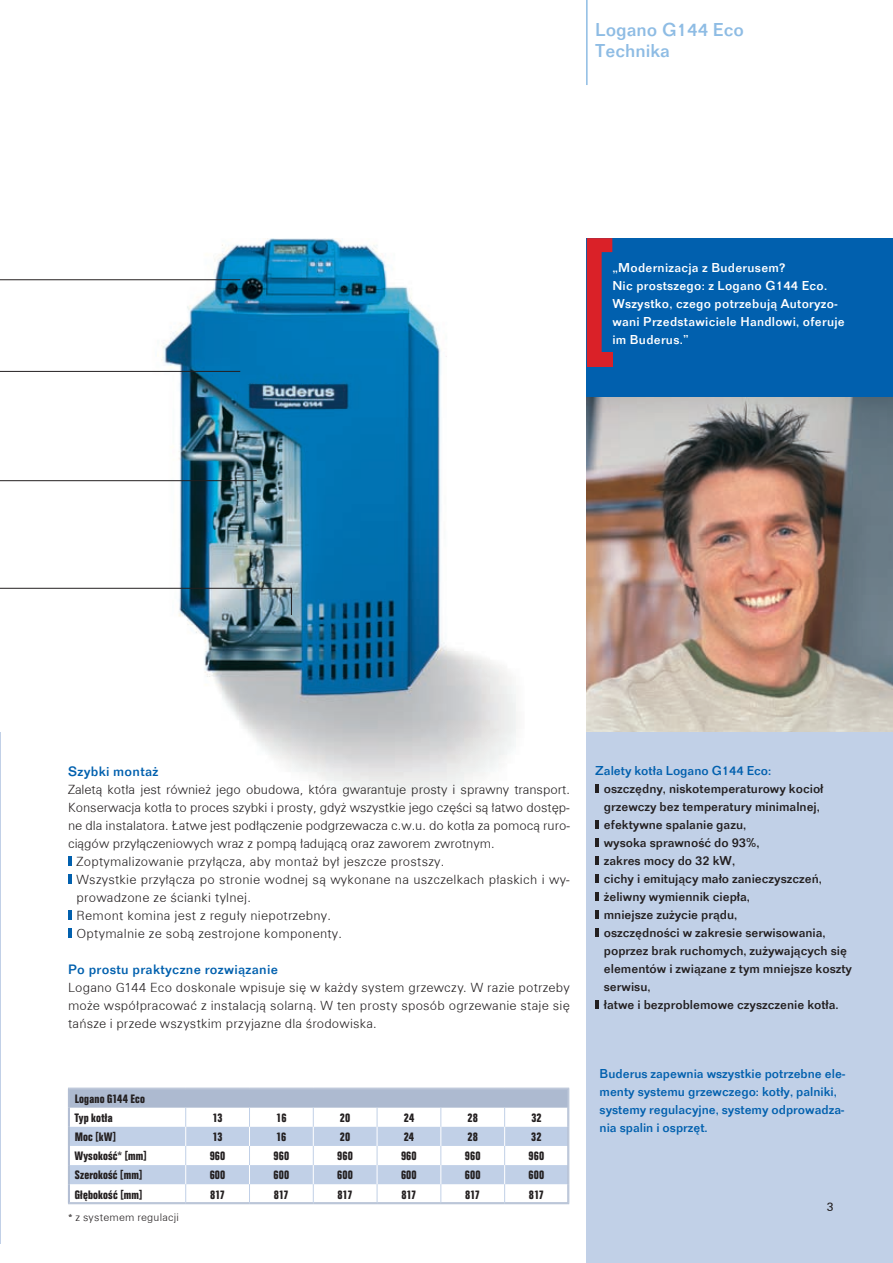
<style>
.page{position:relative;width:893px;height:1263px;background:#fff}
.page>*{position:absolute;margin:0;border:0;box-sizing:border-box;transform-origin:0 0}
.t1{font:500 19.5px/21px "Folio TEE";color:#8ebce4}
.t2{font:500 14.25px "Folio TEE";letter-spacing:.02em;color:#0160ae}
.t3{font:500 13.5px/18px "Folio TEE";color:#231f20}
.t4{font:500 13.5px/18px "Folio TEE";color:#0160ae}
.t5{font:500 13.5px/18px "Folio TEE";letter-spacing:.02em;color:#fff}
.t6{font:12.75px/18px "Zurich Lt EU";color:#231f20;text-align:justify}
.t7{font:12.75px "Zurich Lt EU";letter-spacing:.02em;color:#231f20}
.t8{font:700 condensed 12.75px/19.2px "Folio TEE";letter-spacing:.005em;color:#231f20}
.t9{font:12px "Zurich EU";color:#231f20}
.t10{font:10.5px "Zurich Lt EU";letter-spacing:.025em;color:#231f20}
.s1{font-family:"Folio TEE";font-weight:500}
</style>
<div class="page">
<img style="left:118px;top:238px;width:399px;height:561px">
<svg style="left:0;top:587px;width:292px;height:29px"></svg>
<hr style="left:0;top:279px;width:240px;height:1px;background:#231f20">
<hr style="left:0;top:371px;width:240px;height:1px;background:#231f20">
<hr style="left:0;top:480px;width:257px;height:1px;background:#231f20">
<img style="left:587px;top:397px;width:306px;height:335px">
<hr style="left:586px;top:0;width:2px;height:85px;background:#8ebce4">
<div style="left:587px;top:732px;width:306px;height:531px;background:#c1d0e7"></div>
<div style="left:587px;top:238px;width:306px;height:159px;background:#0160ae"></div>
<svg style="left:587px;top:238px;width:25px;height:114px"></svg>
<div style="left:587px;top:352px;width:25px;height:15px;background:#da2128"></div>
<svg style="left:595px;top:784px;width:4px;height:9px"></svg>
<svg style="left:595px;top:820px;width:4px;height:9px"></svg>
<svg style="left:595px;top:838px;width:4px;height:9px"></svg>
<svg style="left:595px;top:856px;width:4px;height:9px"></svg>
<svg style="left:595px;top:874px;width:4px;height:9px"></svg>
<svg style="left:595px;top:892px;width:4px;height:9px"></svg>
<svg style="left:595px;top:910px;width:4px;height:9px"></svg>
<svg style="left:595px;top:928px;width:4px;height:9px"></svg>
<svg style="left:595px;top:1000px;width:4px;height:9px"></svg>
<hr style="left:68px;top:856px;width:4px;height:10px;background:#0160ae">
<hr style="left:68px;top:874px;width:4px;height:10px;background:#0160ae">
<hr style="left:68px;top:910px;width:4px;height:10px;background:#0160ae">
<hr style="left:68px;top:928px;width:4px;height:10px;background:#0160ae">
<hr style="left:68px;top:1203px;width:118px;height:1px;background:#adbad0">
<hr style="left:186px;top:1203px;width:63px;height:1px;background:#adbad0">
<hr style="left:249px;top:1203px;width:64px;height:1px;background:#adbad0">
<hr style="left:313px;top:1203px;width:64px;height:1px;background:#adbad0">
<hr style="left:377px;top:1203px;width:64px;height:1px;background:#adbad0">
<hr style="left:441px;top:1203px;width:64px;height:1px;background:#adbad0">
<hr style="left:505px;top:1203px;width:64px;height:1px;background:#adbad0">
<svg style="left:68px;top:1088px;width:501px;height:115px"></svg>
<h1 class="t1" style="left:595px;top:19px;width:150px">Logano G144 Eco<br>Technika</h1>
<p class="t5" style="left:612px;top:259px;width:234px">„Modernizacja z Buderusem?<br>Nic prostszego: z Logano G144 Eco.<br>Wszystko, czego potrzebują Autoryzo&shy;wani Przedstawiciele Handlowi, oferuje im Buderus.”</p>
<p class="t2" style="left:68px;top:763px;width:92px">Szybki montaż</p>
<p class="t6" style="left:68px;top:780px;width:503px">Zaletą kotła jest również jego obudowa, która gwarantuje prosty i sprawny transport.</p>
<p class="t6" style="left:68px;top:798px;width:503px">Konserwacja kotła to proces szybki i prosty, gdyż wszystkie jego części są łatwo dostęp-</p>
<p class="t6" style="left:68px;top:816px;width:503px">ne dla instalatora. Łatwe jest podłączenie podgrzewacza c.w.u. do kotła za pomocą ruro-</p>
<p class="t6" style="left:68px;top:834px;width:428px">ciągów przyłączeniowych wraz z pompą ładującą oraz zaworem zwrotnym.</p>
<p class="t7" style="left:77px;top:853px;width:369px">Zoptymalizowanie przyłącza, aby montaż był jeszcze prostszy.</p>
<p class="t7" style="left:77px;top:871px;width:495px">Wszystkie przyłącza po stronie wodnej są wykonane na uszczelkach płaskich i wy-</p>
<p class="t7" style="left:77px;top:889px;width:176px">prowadzone ze ścianki tylnej.</p>
<p class="t7" style="left:77px;top:907px;width:256px">Remont komina jest z reguły niepotrzebny.</p>
<p class="t7" style="left:77px;top:925px;width:267px">Optymalnie ze sobą zestrojone komponenty.</p>
<p class="t2" style="left:68px;top:961px;width:212px">Po prostu praktyczne rozwiązanie</p>
<p class="t6" style="left:68px;top:978px;width:503px">Logano G144 Eco doskonale wpisuje się w każdy system grzewczy. W razie potrzeby może współpracować z instalacją solarną. W ten prosty sposób ogrzewanie staje się tańsze i przede wszystkim przyjazne dla środowiska.</p>
<p class="t8" style="left:75px;top:1089px;width:72px">Logano G144 Eco<br>Typ kotła</p>
<p class="t8" style="left:213px;top:1108px;width:12px">13</p>
<p class="t8" style="left:276px;top:1108px;width:12px">16</p>
<p class="t8" style="left:340px;top:1108px;width:12px">20</p>
<p class="t8" style="left:404px;top:1108px;width:12px">24</p>
<p class="t8" style="left:467px;top:1108px;width:12px">28</p>
<p class="t8" style="left:531px;top:1108px;width:12px">32</p>
<p class="t8" style="left:75px;top:1127px;width:43px">Moc [kW]</p>
<p class="t8" style="left:213px;top:1127px;width:12px">13</p>
<p class="t8" style="left:276px;top:1127px;width:12px">16</p>
<p class="t8" style="left:340px;top:1127px;width:12px">20</p>
<p class="t8" style="left:404px;top:1127px;width:12px">24</p>
<p class="t8" style="left:467px;top:1127px;width:12px">28</p>
<p class="t8" style="left:531px;top:1127px;width:12px">32</p>
<p class="t8" style="left:75px;top:1147px;width:74px">Wysokość* [mm]</p>
<p class="t8" style="left:210px;top:1147px;width:17px">960</p>
<p class="t8" style="left:273px;top:1147px;width:17px">960</p>
<p class="t8" style="left:337px;top:1147px;width:17px">960</p>
<p class="t8" style="left:401px;top:1147px;width:17px">960</p>
<p class="t8" style="left:465px;top:1147px;width:17px">960</p>
<p class="t8" style="left:529px;top:1147px;width:17px">960</p>
<p class="t8" style="left:75px;top:1166px;width:69px">Szerokość [mm]</p>
<p class="t8" style="left:210px;top:1166px;width:17px">600</p>
<p class="t8" style="left:273px;top:1166px;width:17px">600</p>
<p class="t8" style="left:337px;top:1166px;width:17px">600</p>
<p class="t8" style="left:401px;top:1166px;width:17px">600</p>
<p class="t8" style="left:465px;top:1166px;width:17px">600</p>
<p class="t8" style="left:529px;top:1166px;width:17px">600</p>
<p class="t8" style="left:75px;top:1185px;width:69px">Głębokość [mm]</p>
<p class="t8" style="left:210px;top:1185px;width:16px">817</p>
<p class="t8" style="left:274px;top:1185px;width:16px">817</p>
<p class="t8" style="left:338px;top:1185px;width:16px">817</p>
<p class="t8" style="left:401px;top:1185px;width:16px">817</p>
<p class="t8" style="left:465px;top:1185px;width:16px">817</p>
<p class="t8" style="left:529px;top:1185px;width:16px">817</p>
<p class="t10" style="left:68px;top:1211px;width:112px"><span class="s1">*</span> z systemem regulacji</p>
<p class="t4" style="left:595px;top:762px;width:177px">Zalety kotła Logano G144 Eco:</p>
<p class="t3" style="left:604px;top:780px;width:250px">oszczędny, niskotemperaturowy kocioł grzewczy bez temperatury minimalnej, efektywne spalanie gazu,<br>wysoka sprawność do 93%,<br>zakres mocy do 32 kW,<br>cichy i emitujący mało zanieczyszczeń, żeliwny wymiennik ciepła,<br>mniejsze zużycie prądu,<br>oszczędności w zakresie serwisowania, poprzez brak ruchomych, zużywających się elementów i związane z tym mniejsze koszty serwisu,<br>łatwe i bezproblemowe czyszczenie kotła.</p>
<p class="t4" style="left:600px;top:1065px;width:247px">Buderus zapewnia wszystkie potrzebne ele&shy;menty systemu grzewczego: kotły, palniki, systemy regulacyjne, systemy odprowadza&shy;nia spalin i osprzęt.</p>
<p class="t9" style="left:827px;top:1199px;width:8px">3</p>
</div>
